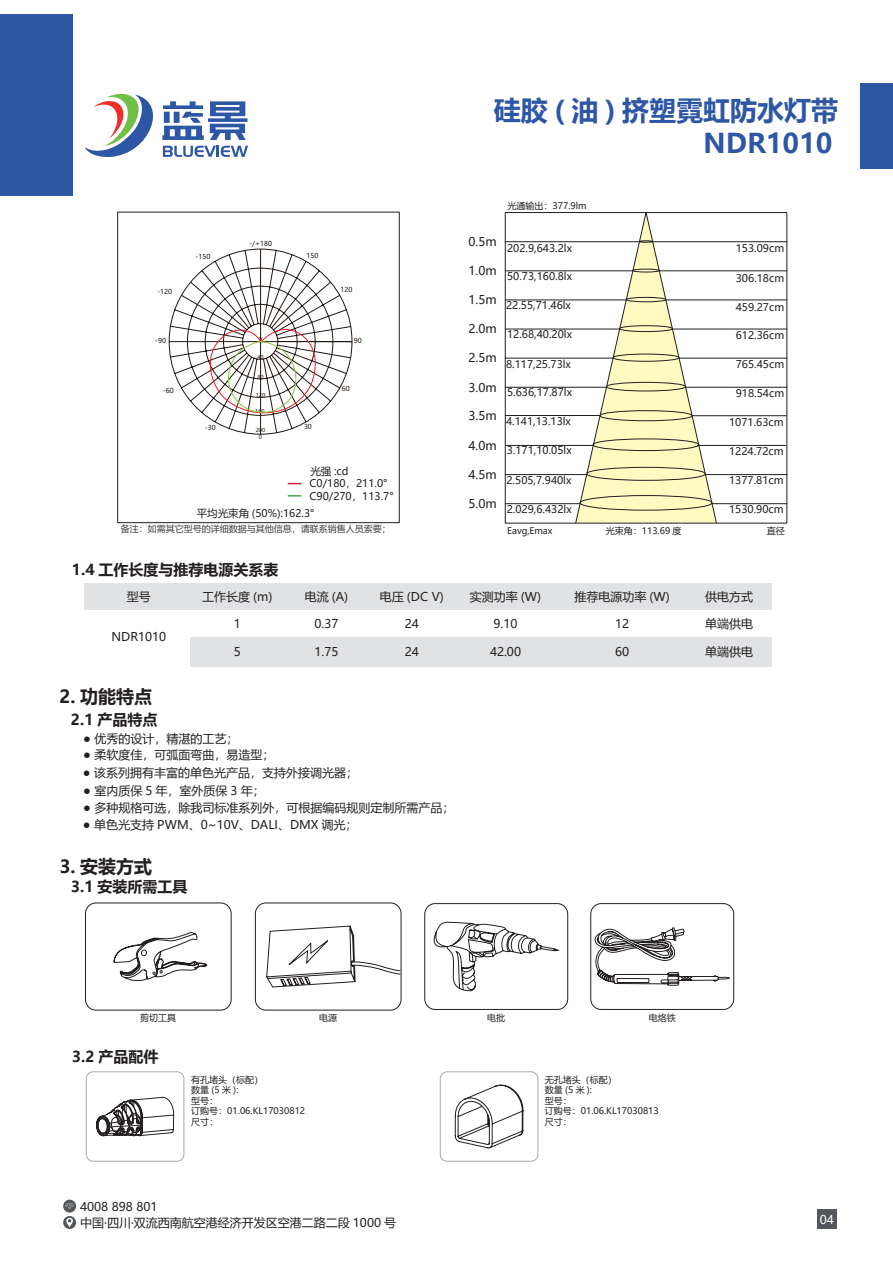
<style>
.page{position:relative;width:893px;height:1263px;background:#fff}
.page>*{position:absolute;margin:0;border:0;box-sizing:border-box;transform-origin:0 0}
.t1{font:700 27px/32.4px "Microsoft Ya Hei";color:#2d56a5;text-align:right}
.t2{font:700 18px "Microsoft Ya Hei";color:#231f20}
.t3{font:700 15px "Microsoft Ya Hei";color:#231f20}
.t4{font:12px/16.2px "Microsoft Ya Hei";color:#231f20}
.t5{font:12px "Microsoft Ya Hei";color:#fff}
.t6{font:10.5px/12.6px "Microsoft Ya Hei";color:#231f20}
.t7{font:9px/10.6px "Microsoft Ya Hei";color:#231f20}
.t8{font:9px "Microsoft Ya Hei";color:#3e3e3f}
.t9{font:6.75px "Microsoft Ya Hei";color:#221612}
.t10{font:5.4px "Microsoft Ya Hei";color:#221612}
</style>
<div class="page">
<div style="left:0;top:14px;width:73px;height:181px;background:#2d56a5"></div>
<div style="left:861px;top:83px;width:32px;height:86px;background:#2d56a5"></div>
<svg style="left:63px;top:1199px;width:13px;height:13px"></svg>
<svg style="left:63px;top:1216px;width:13px;height:13px"></svg>
<div style="left:817px;top:1209px;width:20px;height:20px;background:#53565a"></div>
<svg style="left:85px;top:94px;width:163px;height:63px"></svg>
<svg style="left:114px;top:932px;width:94px;height:49px"></svg>
<div style="left:85px;top:902px;width:147px;height:108px;border:1px solid #231f20;border-radius:11px"></div>
<svg style="left:433px;top:922px;width:126px;height:69px"></svg>
<div style="left:424px;top:903px;width:144px;height:107px;border:1px solid #231f20;border-radius:10px"></div>
<svg style="left:594px;top:927px;width:136px;height:59px"></svg>
<svg style="left:266px;top:926px;width:133px;height:61px"></svg>
<div style="left:255px;top:902px;width:146px;height:108px;border:1px solid #231f20;border-radius:11px"></div>
<div style="left:590px;top:903px;width:144px;height:107px;border:1px solid #231f20;border-radius:10px"></div>
<div style="left:86px;top:1072px;width:98px;height:89px;border:1px solid #a8a9ad;border-radius:7px"></div>
<div style="left:440px;top:1072px;width:98px;height:89px;border:1px solid #a8a9ad;border-radius:7px"></div>
<svg style="left:66px;top:1097px;width:108px;height:132px"></svg>
<svg style="left:455px;top:1085px;width:68px;height:63px"></svg>
<hr style="left:505px;top:241px;width:134px;height:1px;background:#231f20">
<hr style="left:653px;top:241px;width:134px;height:1px;background:#231f20">
<hr style="left:505px;top:271px;width:128px;height:1px;background:#231f20">
<hr style="left:659px;top:271px;width:128px;height:1px;background:#231f20">
<hr style="left:505px;top:300px;width:121px;height:1px;background:#231f20">
<hr style="left:666px;top:300px;width:121px;height:1px;background:#231f20">
<hr style="left:505px;top:329px;width:115px;height:1px;background:#231f20">
<hr style="left:672px;top:329px;width:115px;height:1px;background:#231f20">
<hr style="left:505px;top:358px;width:108px;height:1px;background:#231f20">
<hr style="left:679px;top:358px;width:108px;height:1px;background:#231f20">
<hr style="left:505px;top:387px;width:101px;height:1px;background:#231f20">
<hr style="left:686px;top:387px;width:101px;height:1px;background:#231f20">
<hr style="left:506px;top:445px;width:88px;height:1px;background:#231f20">
<hr style="left:697px;top:445px;width:88px;height:1px;background:#231f20">
<hr style="left:505px;top:474px;width:82px;height:1px;background:#231f20">
<hr style="left:705px;top:474px;width:82px;height:1px;background:#231f20">
<hr style="left:505px;top:503px;width:76px;height:1px;background:#231f20">
<hr style="left:711px;top:503px;width:76px;height:1px;background:#231f20">
<svg style="left:575px;top:212px;width:142px;height:312px"></svg>
<div style="left:117px;top:212px;width:282px;height:311px;border:1px solid #231f20"></div>
<svg style="left:288px;top:483px;width:13px;height:1px"></svg>
<svg style="left:288px;top:495px;width:13px;height:2px"></svg>
<hr style="left:692px;top:415px;width:95px;height:1px;background:#231f20">
<hr style="left:505px;top:415px;width:95px;height:1px;background:#231f20">
<div style="left:190px;top:637px;width:582px;height:30px;background:#e1e2e4"></div>
<div style="left:85px;top:584px;width:687px;height:26px;background:#e1e2e4"></div>
<svg style="left:169px;top:249px;width:183px;height:185px"></svg>
<h1 class="t1" style="left:494px;top:93px;width:346px">硅胶 ( 油 ) 挤塑霓虹防水灯带<br>NDR1010</h1>
<p class="t9" style="left:249px;top:239px;width:24px">-/+180</p>
<p class="t9" style="left:196px;top:252px;width:16px">-150</p>
<p class="t9" style="left:306px;top:251px;width:13px">150</p>
<p class="t9" style="left:157px;top:287px;width:16px">-120</p>
<p class="t9" style="left:340px;top:285px;width:13px">120</p>
<p class="t9" style="left:155px;top:336px;width:12px">-90</p>
<p class="t10" style="left:259px;top:335px;width:5px">0</p>
<p class="t9" style="left:354px;top:336px;width:9px">90</p>
<p class="t10" style="left:257px;top:353px;width:8px">40</p>
<p class="t10" style="left:257px;top:373px;width:8px">80</p>
<p class="t9" style="left:163px;top:386px;width:12px">-60</p>
<p class="t10" style="left:256px;top:391px;width:11px">120</p>
<p class="t9" style="left:342px;top:384px;width:9px">60</p>
<p class="t10" style="left:255px;top:407px;width:11px">160</p>
<p class="t9" style="left:205px;top:423px;width:12px">-30</p>
<p class="t9" style="left:304px;top:422px;width:9px">30</p>
<p class="t10" style="left:256px;top:427px;width:11px">200</p>
<p class="t10" style="left:259px;top:433px;width:5px">0</p>
<p class="t6" style="left:310px;top:464px;width:86px">光强 :cd<br>C0/180，211.0°<br>C90/270，113.7°</p>
<p class="t6" style="left:197px;top:507px;width:119px">平均光束角 (50%):162.3°</p>
<p class="t8" style="left:121px;top:523px;width:271px">备注：如需其它型号的详细数据与其他信息，请联系销售人员索要；</p>
<p class="t3" style="left:72px;top:559px;width:208px">1.4 工作长度与推荐电源关系表</p>
<p class="t4" style="left:127px;top:588px;width:25px">型号</p>
<p class="t4" style="left:202px;top:588px;width:72px">工作长度 (m)</p>
<p class="t4" style="left:305px;top:588px;width:45px">电流 (A)</p>
<p class="t4" style="left:380px;top:588px;width:65px">电压 (DC V)</p>
<p class="t4" style="left:111px;top:629px;width:56px">NDR1010</p>
<p class="t4" style="left:234px;top:615px;width:9px">1</p>
<p class="t4" style="left:234px;top:644px;width:9px">5</p>
<p class="t4" style="left:315px;top:615px;width:25px">0.37</p>
<p class="t4" style="left:315px;top:644px;width:25px">1.75</p>
<p class="t4" style="left:405px;top:615px;width:16px">24</p>
<p class="t4" style="left:405px;top:644px;width:16px">24</p>
<h2 class="t2" style="left:60px;top:684px;width:94px">2. 功能特点</h2>
<p class="t4" style="left:83px;top:730px;width:157px">● 优秀的设计，精湛的工艺；</p>
<p class="t4" style="left:83px;top:764px;width:277px">● 该系列拥有丰富的单色光产品，支持外接调光器；</p>
<p class="t4" style="left:83px;top:782px;width:183px">● 室内质保 5 年，室外质保 3 年；</p>
<p class="t3" style="left:71px;top:709px;width:88px">2.1 产品特点</p>
<p class="t4" style="left:83px;top:747px;width:193px">● 柔软度佳，可弧面弯曲，易造型；</p>
<p class="t4" style="left:83px;top:799px;width:373px">● 多种规格可选，除我司标准系列外，可根据编码规则定制所需产品；</p>
<p class="t4" style="left:83px;top:816px;width:276px">● 单色光支持 PWM、0~10V、DALI、DMX 调光；</p>
<h2 class="t2" style="left:60px;top:854px;width:94px">3. 安装方式</h2>
<p class="t3" style="left:71px;top:876px;width:118px">3.1 安装所需工具</p>
<p class="t7" style="left:507px;top:200px;width:81px">光通输出：377.9lm</p>
<p class="t4" style="left:469px;top:233px;width:30px">0.5m</p>
<p class="t4" style="left:469px;top:262px;width:30px">1.0m</p>
<p class="t4" style="left:469px;top:292px;width:30px">1.5m</p>
<p class="t4" style="left:469px;top:320px;width:30px">2.0m</p>
<p class="t4" style="left:469px;top:350px;width:30px">2.5m</p>
<p class="t4" style="left:469px;top:379px;width:30px">3.0m</p>
<p class="t4" style="left:469px;top:408px;width:30px">3.5m</p>
<p class="t4" style="left:469px;top:437px;width:30px">4.0m</p>
<p class="t4" style="left:469px;top:466px;width:30px">4.5m</p>
<p class="t4" style="left:469px;top:495px;width:30px">5.0m</p>
<p class="t6" style="left:507px;top:241px;width:66px">202.9,643.2lx</p>
<p class="t6" style="left:507px;top:270px;width:66px">50.73,160.8lx</p>
<p class="t6" style="left:506px;top:299px;width:66px">22.55,71.46lx</p>
<p class="t6" style="left:507px;top:328px;width:66px">12.68,40.20lx</p>
<p class="t6" style="left:506px;top:357px;width:66px">8.117,25.73lx</p>
<p class="t6" style="left:507px;top:386px;width:66px">5.636,17.87lx</p>
<p class="t6" style="left:506px;top:414px;width:66px">4.141,13.13lx</p>
<p class="t6" style="left:507px;top:444px;width:66px">3.171,10.05lx</p>
<p class="t6" style="left:506px;top:473px;width:66px">2.505,7.940lx</p>
<p class="t6" style="left:507px;top:503px;width:66px">2.029,6.432lx</p>
<p class="t6" style="left:736px;top:242px;width:50px">153.09cm</p>
<p class="t6" style="left:736px;top:272px;width:50px">306.18cm</p>
<p class="t6" style="left:736px;top:301px;width:50px">459.27cm</p>
<p class="t6" style="left:736px;top:328px;width:50px">612.36cm</p>
<p class="t6" style="left:736px;top:358px;width:50px">765.45cm</p>
<p class="t6" style="left:736px;top:387px;width:50px">918.54cm</p>
<p class="t6" style="left:729px;top:415px;width:56px">1071.63cm</p>
<p class="t6" style="left:729px;top:444px;width:56px">1224.72cm</p>
<p class="t6" style="left:729px;top:473px;width:56px">1377.81cm</p>
<p class="t6" style="left:729px;top:502px;width:56px">1530.90cm</p>
<p class="t7" style="left:507px;top:525px;width:47px">Eavg,Emax</p>
<p class="t7" style="left:606px;top:525px;width:77px">光束角：113.69 度</p>
<p class="t7" style="left:767px;top:525px;width:19px">直径</p>
<p class="t4" style="left:470px;top:588px;width:73px">实测功率 (W)</p>
<p class="t4" style="left:575px;top:588px;width:97px">推荐电源功率 (W)</p>
<p class="t4" style="left:705px;top:588px;width:49px">供电方式</p>
<p class="t4" style="left:494px;top:615px;width:25px">9.10</p>
<p class="t4" style="left:490px;top:644px;width:33px">42.00</p>
<p class="t4" style="left:615px;top:615px;width:16px">12</p>
<p class="t4" style="left:615px;top:644px;width:16px">60</p>
<p class="t4" style="left:705px;top:615px;width:49px">单端供电</p>
<p class="t4" style="left:705px;top:644px;width:49px">单端供电</p>
<p class="t7" style="left:140px;top:1012px;width:37px">剪切工具</p>
<p class="t7" style="left:319px;top:1012px;width:19px">电源</p>
<p class="t7" style="left:487px;top:1012px;width:19px">电批</p>
<p class="t7" style="left:649px;top:1012px;width:28px">电烙铁</p>
<p class="t3" style="left:72px;top:1046px;width:88px">3.2 产品配件</p>
<p class="t7" style="left:191px;top:1074px;width:115px">有孔堵头（标配）<br>数量 (5 米 ):<br>型号：<br>订购号：01.06.KL17030812</p>
<p class="t7" style="left:545px;top:1074px;width:115px">无孔堵头（标配）<br>数量 (5 米 ):<br>型号：<br>订购号：01.06.KL17030813</p>
<p class="t7" style="left:191px;top:1116px;width:28px">尺寸：</p>
<p class="t7" style="left:545px;top:1116px;width:28px">尺寸：</p>
<p class="t4" style="left:80px;top:1198px;width:317px">4008 898 801<br>中国·四川·双流西南航空港经济开发区空港二路二段 1000 号</p>
<p class="t5" style="left:820px;top:1211px;width:16px">04</p>
</div>
